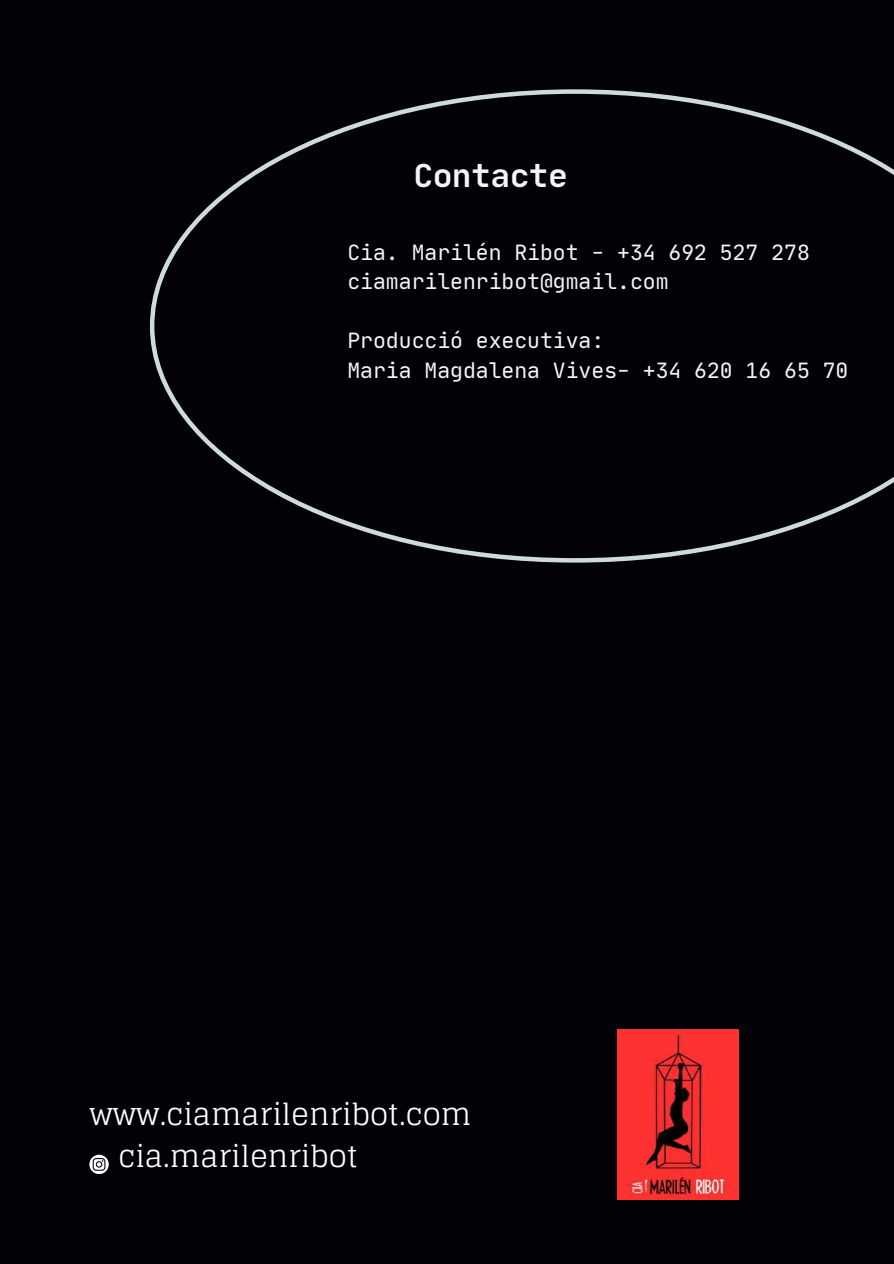
<style>
.page{position:relative;width:894px;height:1264px;background:#fff}
.page>*{position:absolute;margin:0;border:0;box-sizing:border-box;transform-origin:0 0}
.t1{font:700 32.1px "Jet Brains Mono";color:#f3f5f9}
.t2{font:29.85px/42.2px "Glegoo";color:#fff}
.t3{font:21.45px/29.4px "Jet Brains Mono";color:#f3f5f9}
</style>
<div class="page">
<div style="left:0;top:0;width:893px;height:1263px;background:#020206"></div>
<svg style="left:89px;top:1154px;width:19px;height:19px"></svg>
<svg style="left:150px;top:89px;width:743px;height:473px"></svg>
<img style="left:617px;top:1029px;width:120px;height:170px">
<h1 class="t1" style="left:413px;top:155px;width:155px">Contacte</h1>
<p class="t3" style="left:347px;top:237px;width:464px">Cia. Marilén Ribot - +34 692 527 278 ciamarilenribot@gmail.com</p>
<p class="t3" style="left:347px;top:325px;width:502px">Producció executiva:<br>Maria Magdalena Vives- +34 620 16 65 70</p>
<h2 class="t2" style="left:118px;top:1093px;width:354px;text-indent:-29px">www.ciamarilenribot.com cia.marilenribot</h2>
</div>
